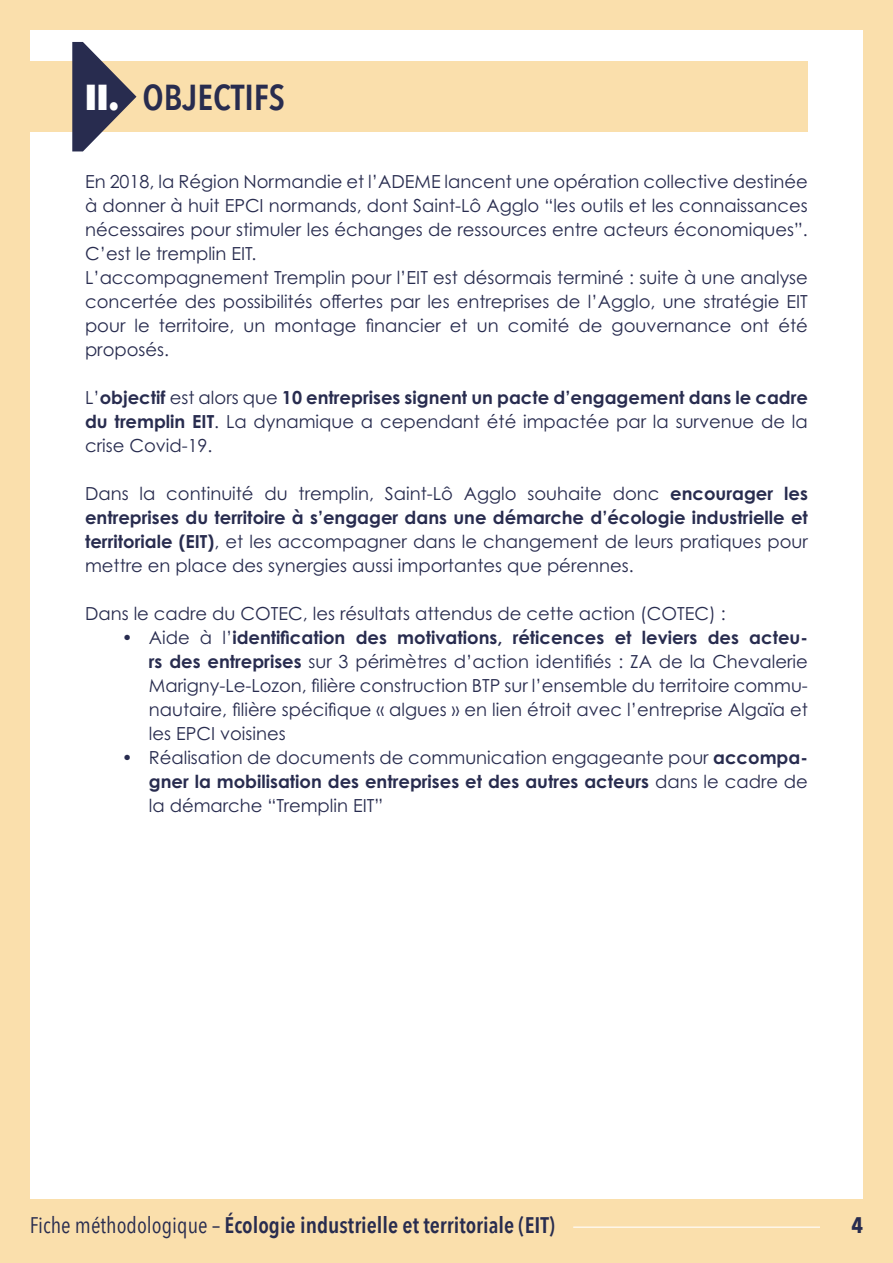
<style>
.page{position:relative;width:893px;height:1263px;background:#fff}
.page>*{position:absolute;margin:0;border:0;box-sizing:border-box;transform-origin:0 0}
.Titre_1{font:600 36px "Avenir Next Condensed";color:#282c4f}
.t1{font:800 36px "Avenir Next Condensed";color:#fff}
.t2{font:600 22.5px "Avenir Next Condensed";color:#282c4f}
.t3{font:700 22.5px "Avenir Next Condensed";color:#282c4f}
.t4{font:18px/24px "Century Gothic Pro";color:#282c4f;text-align:justify}
.s1{font-weight:700}
.s2{font-weight:400}
</style>
<div class="page">
<div style="left:0;top:0;width:30px;height:1263px;background:#fadfac"></div>
<div style="left:863px;top:0;width:30px;height:1263px;background:#fadfac"></div>
<div style="left:0;top:0;width:893px;height:30px;background:#fadfac"></div>
<div style="left:0;top:1199px;width:893px;height:64px;background:#fadfac"></div>
<hr style="left:573px;top:1226px;width:247px;height:2px;background:#fff">
<div style="left:0;top:61px;width:808px;height:71px;background:#fadfac"></div>
<svg style="left:72px;top:42px;width:64px;height:109px"></svg>
<p class="t1" style="left:85px;top:75px;width:36px">II.</p>
<p class="Titre_1" style="left:142px;top:67px;width:144px">OBJECTIFS</p>
<p class="t4" style="left:85px;top:169px;width:724px">En 2018, la Région Normandie et l’ADEME lancent une opération collective destinée à donner à huit EPCI normands, dont Saint-Lô Agglo “les outils et les connaissances nécessaires pour stimuler les échanges de ressources entre acteurs économiques”.<br>C’est le tremplin EIT.</p>
<p class="t4" style="left:85px;top:265px;width:724px">L’accompagnement Tremplin pour l’EIT est désormais terminé : suite à une analyse concertée des possibilités offertes par les entreprises de l’Agglo, une stratégie EIT pour le territoire, un montage financier et un comité de gouvernance ont été proposés.</p>
<p class="t4" style="left:85px;top:385px;width:724px">L’<span class="s1">objectif</span> est alors que <span class="s1">10 entreprises signent un pacte d’engagement dans le cadre du tremplin EIT</span>. La dynamique a cependant été impactée par la survenue de la crise Covid-19.</p>
<p class="t4" style="left:85px;top:481px;width:724px">Dans la continuité du tremplin, Saint-Lô Agglo souhaite donc <span class="s1">encourager les entreprises du territoire à s’engager dans une démarche d’écologie industrielle et territoriale (EIT)</span>, et les accompagner dans le changement de leurs pratiques pour mettre en place des synergies aussi importantes que pérennes.</p>
<p class="t4" style="left:85px;top:601px;width:642px">Dans le cadre du COTEC, les résultats attendus de cette action (COTEC) :</p>
<p class="t4" style="left:149px;top:625px;width:661px;text-indent:-27px">• Aide à l’<span class="s1">identification des motivations, réticences et leviers des acteu&shy;rs des entreprises</span> sur 3 périmètres d’action identifiés : ZA de la Chevalerie Marigny-Le-Lozon, filière construction BTP sur l’ensemble du territoire commu&shy;nautaire, filière spécifique « algues » en lien étroit avec l’entreprise Algaïa et les EPCI voisines</p>
<p class="t4" style="left:149px;top:745px;width:661px;text-indent:-27px">• Réalisation de documents de communication engageante pour <span class="s1">accompa&shy;gner la mobilisation des entreprises et des autres acteurs</span> dans le cadre de la démarche “Tremplin EIT”</p>
<p class="t2" style="left:30px;top:1206px;width:527px"><span class="s2">Fiche méthodologique –</span> Écologie industrielle et territoriale (EIT)</p>
<p class="t3" style="left:851px;top:1211px;width:13px">4</p>
</div>
